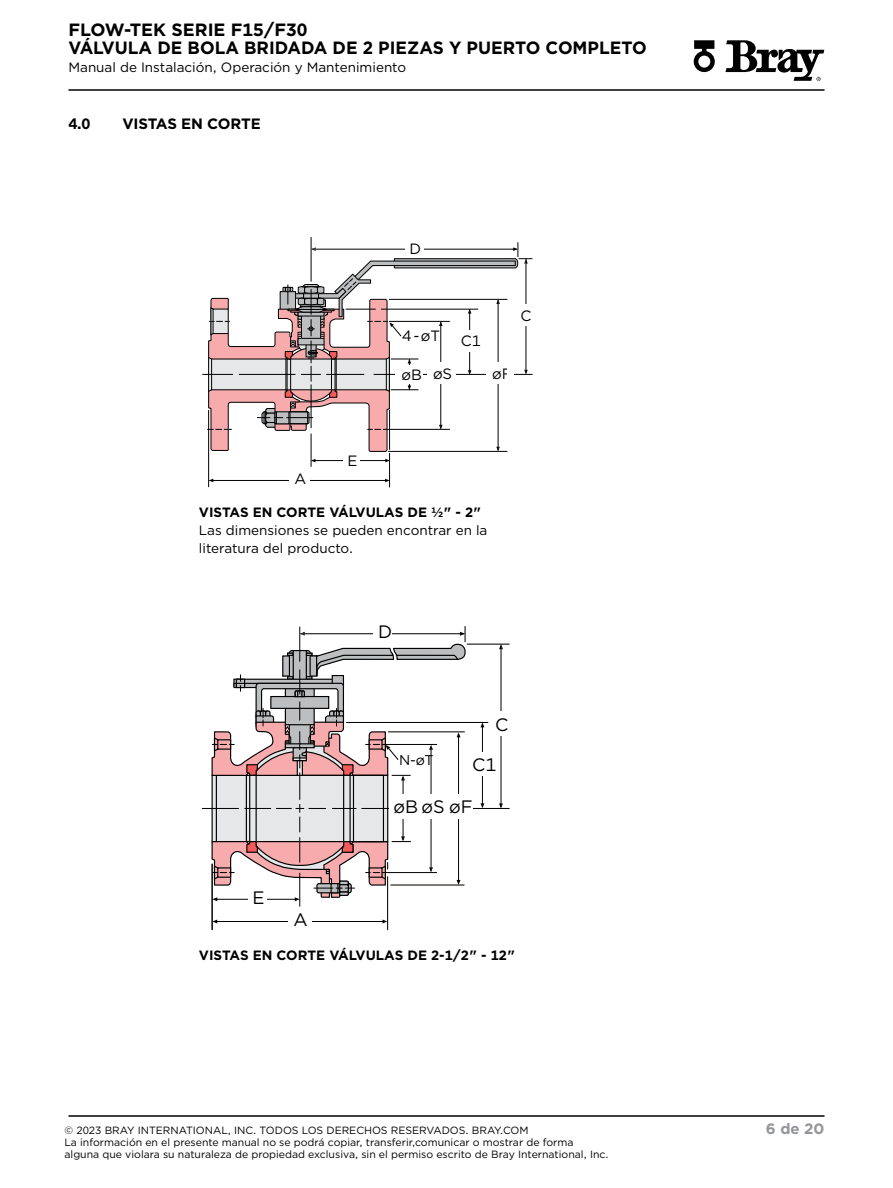
<style>
.page{position:relative;width:893px;height:1188px;background:#fff}
.page>*{position:absolute;margin:0;border:0;box-sizing:border-box;transform-origin:0 0}
.t1{font:18px "Gotham";color:#000}
.t2{font:700 17.85px/18px "Gotham";color:#000}
.t3{font:700 15px "Gotham";letter-spacing:-.01em;color:#000}
.t4{font:15px "Gotham";color:#000}
.t5{font:700 15px "Gotham";color:#939598}
.t6{font:14.1px "Gotham";color:#000}
.t7{font:13.5px/18px "Gotham";color:#000}
.t8{font:700 13.5px "Gotham";color:#000}
.t9{font:10.5px/12px "Gotham";color:#000}
</style>
<div class="page">
<hr style="left:68px;top:89px;width:756px;height:2px;background:#000">
<svg style="left:725px;top:40px;width:99px;height:41px"></svg>
<svg style="left:694px;top:40px;width:21px;height:32px"></svg>
<hr style="left:68px;top:1115px;width:756px;height:2px;background:#000">
<hr style="left:467px;top:644px;width:42px;height:1px;background:#000">
<hr style="left:299px;top:873px;width:1px;height:33px;background:#000">
<hr style="left:212px;top:864px;width:1px;height:66px;background:#000">
<hr style="left:214px;top:921px;width:79px;height:1px;background:#000">
<hr style="left:297px;top:921px;width:88px;height:1px;background:#000">
<div style="left:290px;top:914px;width:19px;height:15px;background:#fff"></div>
<div style="left:306px;top:914px;width:6px;height:15px;background:#fff"></div>
<div style="left:288px;top:914px;width:6px;height:15px;background:#fff"></div>
<svg style="left:499px;top:803px;width:4px;height:5px"></svg>
<svg style="left:499px;top:644px;width:4px;height:5px"></svg>
<hr style="left:501px;top:735px;width:1px;height:72px;background:#000">
<hr style="left:500px;top:646px;width:1px;height:71px;background:#000">
<svg style="left:480px;top:803px;width:4px;height:5px"></svg>
<hr style="left:482px;top:724px;width:1px;height:81px;background:#000">
<hr style="left:346px;top:722px;width:142px;height:1px;background:#000">
<hr style="left:202px;top:808px;width:37px;height:1px;background:#000">
<hr style="left:465px;top:808px;width:44px;height:1px;background:#000">
<hr style="left:387px;top:877px;width:1px;height:53px;background:#000">
<svg style="left:211px;top:626px;width:256px;height:275px"></svg>
<div style="left:390px;top:799px;width:22px;height:18px;background:#fff"></div>
<div style="left:408px;top:801px;width:5px;height:16px;background:#fff"></div>
<div style="left:391px;top:794px;width:19px;height:5px;background:#fff"></div>
<div style="left:391px;top:813px;width:19px;height:6px;background:#fff"></div>
<div style="left:447px;top:799px;width:22px;height:18px;background:#fff"></div>
<div style="left:467px;top:800px;width:5px;height:15px;background:#fff"></div>
<div style="left:448px;top:794px;width:20px;height:5px;background:#fff"></div>
<div style="left:448px;top:813px;width:20px;height:6px;background:#fff"></div>
<div style="left:420px;top:799px;width:22px;height:18px;background:#fff"></div>
<div style="left:421px;top:794px;width:19px;height:5px;background:#fff"></div>
<div style="left:421px;top:813px;width:19px;height:6px;background:#fff"></div>
<div style="left:467px;top:756px;width:21px;height:18px;background:#fff"></div>
<div style="left:468px;top:752px;width:18px;height:5px;background:#fff"></div>
<div style="left:468px;top:771px;width:19px;height:5px;background:#fff"></div>
<div style="left:493px;top:712px;width:16px;height:5px;background:#fff"></div>
<div style="left:493px;top:731px;width:16px;height:5px;background:#fff"></div>
<div style="left:250px;top:892px;width:16px;height:15px;background:#fff"></div>
<div style="left:248px;top:892px;width:6px;height:15px;background:#fff"></div>
<hr style="left:210px;top:480px;width:177px;height:1px;background:#000">
<div style="left:290px;top:476px;width:17px;height:12px;background:#fff"></div>
<div style="left:305px;top:476px;width:5px;height:12px;background:#fff"></div>
<hr style="left:313px;top:460px;width:75px;height:1px;background:#000">
<div style="left:344px;top:458px;width:14px;height:11px;background:#fff"></div>
<div style="left:355px;top:458px;width:5px;height:11px;background:#fff"></div>
<hr style="left:311px;top:434px;width:1px;height:32px;background:#000">
<hr style="left:311px;top:237px;width:1px;height:44px;background:#000">
<hr style="left:202px;top:374px;width:31px;height:1px;background:#000">
<hr style="left:208px;top:410px;width:1px;height:77px;background:#000">
<hr style="left:389px;top:453px;width:1px;height:34px;background:#000">
<svg style="left:207px;top:243px;width:325px;height:209px"></svg>
<hr style="left:409px;top:360px;width:1px;height:30px;background:#000">
<div style="left:516px;top:308px;width:16px;height:16px;background:#fff"></div>
<div style="left:517px;top:321px;width:14px;height:5px;background:#fff"></div>
<div style="left:519px;top:304px;width:14px;height:5px;background:#fff"></div>
<div style="left:488px;top:367px;width:20px;height:15px;background:#fff"></div>
<div style="left:507px;top:368px;width:7px;height:14px;background:#fff"></div>
<div style="left:486px;top:368px;width:6px;height:14px;background:#fff"></div>
<div style="left:489px;top:362px;width:17px;height:5px;background:#fff"></div>
<div style="left:489px;top:379px;width:17px;height:5px;background:#fff"></div>
<div style="left:461px;top:335px;width:14px;height:14px;background:#fff"></div>
<hr style="left:471px;top:336px;width:4px;height:14px;background:#fff">
<div style="left:461px;top:330px;width:14px;height:5px;background:#fff"></div>
<hr style="left:460px;top:347px;width:14px;height:4px;background:#fff">
<div style="left:428px;top:367px;width:21px;height:15px;background:#fff"></div>
<div style="left:427px;top:368px;width:6px;height:14px;background:#fff"></div>
<div style="left:433px;top:379px;width:14px;height:5px;background:#fff"></div>
<div style="left:433px;top:362px;width:14px;height:5px;background:#fff"></div>
<div style="left:449px;top:368px;width:6px;height:14px;background:#fff"></div>
<div style="left:399px;top:369px;width:21px;height:14px;background:#fff"></div>
<div style="left:395px;top:369px;width:9px;height:14px;background:#fff"></div>
<hr style="left:400px;top:366px;width:18px;height:4px;background:#fff">
<div style="left:400px;top:379px;width:18px;height:5px;background:#fff"></div>
<div style="left:417px;top:369px;width:6px;height:14px;background:#fff"></div>
<div style="left:507px;top:367px;width:6px;height:14px;background:#fff"></div>
<h2 class="t2" style="left:68px;top:21px;width:580px">FLOW-TEK SERIE F15/F30<br>VÁLVULA DE BOLA BRIDADA DE 2 PIEZAS Y PUERTO COMPLETO</h2>
<p class="t7" style="left:68px;top:58px;width:339px">Manual de Instalación, Operación y Mantenimiento</p>
<h3 class="t3" style="left:68px;top:114px;width:24px">4.0</h3>
<h3 class="t3" style="left:122px;top:114px;width:140px">VISTAS EN CORTE</h3>
<h3 class="t4" style="left:410px;top:239px;width:13px">D</h3>
<h3 class="t4" style="left:402px;top:326px;width:40px">4-øT</h3>
<h3 class="t4" style="left:401px;top:364px;width:52px">øB øS</h3>
<h3 class="t4" style="left:461px;top:331px;width:22px">C1</h3>
<h3 class="t4" style="left:521px;top:306px;width:13px">C</h3>
<h3 class="t4" style="left:492px;top:364px;width:21px">øF</h3>
<h3 class="t4" style="left:295px;top:469px;width:13px">A</h3>
<h3 class="t4" style="left:348px;top:451px;width:11px">E</h3>
<p class="t8" style="left:199px;top:503px;width:284px">VISTAS EN CORTE VÁLVULAS DE ½" - 2"</p>
<p class="t7" style="left:199px;top:521px;width:290px">Las dimensiones se pueden encontrar en la literatura del producto.</p>
<h1 class="t1" style="left:378px;top:620px;width:16px">D</h1>
<h1 class="t1" style="left:253px;top:886px;width:14px">E</h1>
<h1 class="t1" style="left:294px;top:908px;width:16px">A</h1>
<h1 class="t1" style="left:495px;top:713px;width:15px">C</h1>
<h3 class="t6" style="left:399px;top:751px;width:36px">N-øT</h3>
<h1 class="t1" style="left:394px;top:795px;width:81px">øB øS øF</h1>
<h1 class="t1" style="left:472px;top:753px;width:26px">C1</h1>
<p class="t8" style="left:199px;top:946px;width:318px">VISTAS EN CORTE VÁLVULAS DE 2-1/2" - 12"</p>
<p class="t9" style="left:64px;top:1124px;width:466px">© 2023 BRAY INTERNATIONAL, INC. TODOS LOS DERECHOS RESERVADOS. BRAY.COM</p>
<h3 class="t5" style="left:766px;top:1119px;width:60px">6 de 20</h3>
<p class="t9" style="left:64px;top:1136px;width:546px">La información en el presente manual no se podrá copiar, transferir,comunicar o mostrar de forma alguna que violara su naturaleza de propiedad exclusiva, sin el permiso escrito de Bray International, Inc.</p>
</div>
